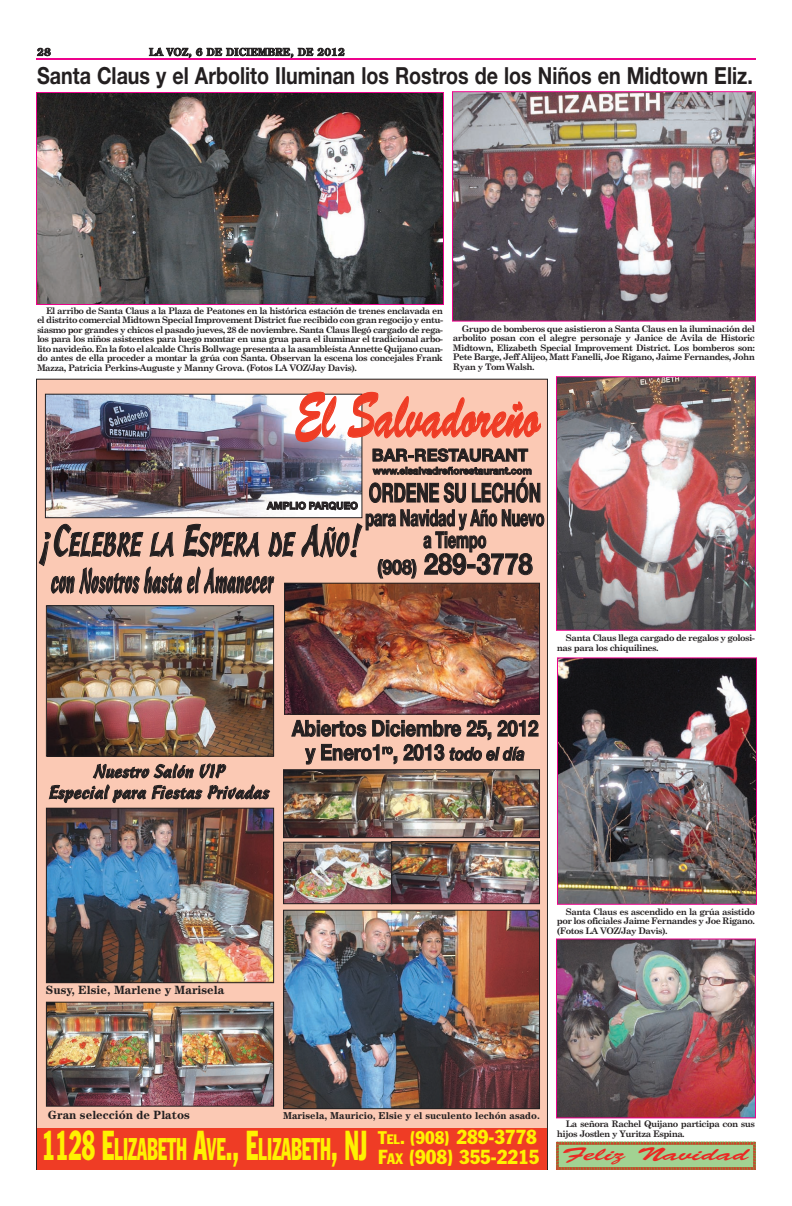
<style>
.page{position:relative;width:792px;height:1206px;background:#fff}
.page>*{position:absolute;margin:0;border:0;box-sizing:border-box;transform-origin:0 0}
.t1{font:63.9px "Brush Script Std+FOZEPD";color:#ef3c25;scale:.62 1}
.t2{font:33.4px "Cascade Script LT Std+WVFWAV";color:#231f20;scale:.52 1}
.t3{font:32.2px "Cascade Script LT Std+WVFWAV";letter-spacing:-.005em;color:#231f20;scale:.7 1}
.t4{font:30.9px "Franklin Gothic Std Condensed+KDNQLH";color:#fff101;scale:.6 1}
.t5{font:29px "Helvetica Neue LT Std Bd+FEJDZK";letter-spacing:.005em;color:#231f20;scale:.87 1}
.t6{font:26.2px "Helvetica Neue LT Std Bd+FEJDZK";color:#231f20;scale:.63 1}
.t7{font:700 23.6px "Helvetica Neue";color:#231f20;scale:.84 1}
.t8{font:22.6px/22px "Helvetica Neue LT Std Bd+FEJDZK";color:#231f20;text-align:center;scale:.63 1}
.t9{font:22px/24px "Helvetica Neue LT Std Bd+FEJDZK";letter-spacing:-.005em;color:#231f20;text-align:center;scale:.84 1}
.t10{font:20px/20px "Franklin Gothic Std Condensed+KDNQLH";color:#fff101}
.t11{font:18.4px "Brush Script Std";color:#ea2924;scale:1.73 1}
.t12{font:18px/21px "Cascade Script LT Std+WVFWAV";color:#231f20;text-align:center}
.t13{font:17px "Helvetica Neue LT Std Bd+FEJDZK";color:#231f20}
.t14{font:12px "Century Std Bold+DXNLOR";color:#231f20}
.t15{font:10px "Century Std Bold+DXNLOR";color:#231f20}
.t16{font:10px "Helvetica Neue LT Std Bd+FEJDZK";color:#231f20}
.t17{font:700 10px "Century Old Style Std";letter-spacing:.03em;color:#231f20}
.t18{font:700 9px/9.5px "Century Schoolbook";letter-spacing:-.055em;color:#231f20;text-align:justify}
.s1{font-size:20.1px}
.s2{font-size:43px}
.s3{font-family:"Helvetica Neue LT Std Bd It+SCCFYK";font-size:18px}
.s4{font-size:41.1px}
.s5{font-size:18px}
.s6{font-size:13.5px}
.s7{font-size:15px}
</style>
<div class="page">
<hr style="left:36px;top:58px;width:720px;height:2px;background:#ed028c">
<div style="left:36px;top:379px;width:512px;height:791px;background:#fbc9b4"></div>
<img style="left:47px;top:396px;width:313px;height:120px">
<div style="left:45px;top:394px;width:317px;height:124px;border:1px solid #231f20"></div>
<img style="left:48px;top:607px;width:224px;height:148px">
<div style="left:46px;top:605px;width:228px;height:152px;border:1px solid #231f20"></div>
<img style="left:48px;top:810px;width:224px;height:171px">
<div style="left:46px;top:808px;width:228px;height:175px;border:1px solid #231f20"></div>
<img style="left:48px;top:1004px;width:224px;height:101px">
<div style="left:46px;top:1002px;width:228px;height:105px;border:1px solid #231f20"></div>
<img style="left:285px;top:771px;width:253px;height:65px">
<div style="left:283px;top:769px;width:257px;height:69px;border:1px solid #231f20"></div>
<div style="left:37px;top:1128px;width:509px;height:42px;background:#ef3c25"></div>
<img style="left:286px;top:585px;width:252px;height:128px">
<div style="left:284px;top:583px;width:256px;height:132px;border:1px solid #231f20"></div>
<img style="left:285px;top:843px;width:253px;height:59px">
<div style="left:283px;top:842px;width:109px;height:62px;border:1px solid #231f20"></div>
<div style="left:391px;top:841px;width:149px;height:63px;border:1px solid #231f20"></div>
<img style="left:285px;top:912px;width:253px;height:195px">
<div style="left:283px;top:910px;width:257px;height:199px;border:1px solid #231f20"></div>
<img style="left:38px;top:94px;width:404px;height:209px">
<div style="left:36px;top:92px;width:408px;height:213px;border:1px solid #ed028c"></div>
<img style="left:454px;top:93px;width:300px;height:227px">
<div style="left:452px;top:91px;width:304px;height:231px;border:1px solid #ed028c"></div>
<img style="left:558px;top:378px;width:196px;height:251px">
<div style="left:556px;top:376px;width:200px;height:255px;border:1px solid #ed028c"></div>
<img style="left:558px;top:940px;width:196px;height:176px">
<div style="left:556px;top:938px;width:200px;height:180px;border:1px solid #ed028c"></div>
<img style="left:559px;top:659px;width:196px;height:244px">
<div style="left:557px;top:657px;width:200px;height:248px;border:1px solid #ed028c"></div>
<svg style="left:556px;top:1142px;width:200px;height:28px;background:#a5b77c"></svg>
<p class="t17" style="left:37px;top:46px;width:15px">28</p>
<p class="t17" style="left:149px;top:46px;width:197px">LA VOZ, 6 DE DICIEMBRE, DE 2012</p>
<p class="t7" style="left:37px;top:61px;width:854px">Santa Claus y el Arbolito Iluminan los Rostros de los Niños en Midtown Eliz.</p>
<p class="t18" style="left:37px;top:306px;width:408px;text-indent:9px">El arribo de Santa Claus a la Plaza de Peatones en la histórica estación de trenes enclavada en el distrito comercial Midtown Special Improvement District fue recibido con gran regocijo y entu&shy;siasmo por grandes y chicos el pasado jueves, 28 de noviembre. Santa Claus llegó cargado de rega&shy;los para los niños asistentes para luego montar en una grua para el iluminar el tradicional arbo&shy;lito navideño. En la foto el alcalde Chris Bollwage presenta a la asambleísta Annette Quijano cuan&shy;do antes de ella proceder a montar la grúa con Santa. Observan la escena los concejales Frank Mazza, Patricia Perkins-Auguste y Manny Grova. (Fotos LA VOZ/Jay Davis).</p>
<p class="t18" style="left:453px;top:324px;width:304px;text-indent:9px">Grupo de bomberos que asistieron a Santa Claus en la iluminación del arbolito posan con el alegre personaje y Janice de Avila de Historic Midtown, Elizabeth Special Improvement District. Los bomberos son:<br>Pete Barge, Jeff Alijeo, Matt Fanelli, Joe Rigano, Jaime Fernandes, John Ryan y Tom Walsh.</p>
<p class="t1" style="left:295px;top:393px;width:397px">El Salvadoreño</p>
<p class="t13" style="left:372px;top:449px;width:158px">BAR-RESTAURANT</p>
<p class="t16" style="left:373px;top:467px;width:160px">www.elsalvadreñorestaurant.com</p>
<p class="t6" style="left:369px;top:483px;width:275px">ORDENE SU LECHÓN</p>
<p class="t8" style="left:365px;top:509px;width:286px">para Navidad y Año Nuevo a Tiempo</p>
<p class="t5" style="left:377px;top:554px;width:180px"><span class="s1">(908)</span> 289-3778</p>
<p class="t16" style="left:267px;top:502px;width:92px">AMPLIO PARQUEO</p>
<p class="t3" style="left:41px;top:532px;width:459px"><span class="s2">¡C</span>ELEBRE LA <span class="s2">E</span>SPERA DE <span class="s2">A</span>ÑO<span class="s2">!</span></p>
<p class="t2" style="left:51px;top:567px;width:429px">con Nosotros hasta el Amanecer</p>
<p class="t18" style="left:557px;top:633px;width:199px;text-indent:9px">Santa Claus llega cargado de regalos y golosi&shy;nas para los chiquilines.</p>
<p class="t12" style="left:49px;top:762px;width:222px">Nuestro Salón VIP<br>Especial para Fiestas Privadas</p>
<p class="t9" style="left:292px;top:718px;width:295px">Abiertos Diciembre 25, 2012 y Enero1<sup>ro</sup>, 2013 <span class="s3">todo el día</span></p>
<p class="t14" style="left:46px;top:986px;width:180px">Susy, Elsie, Marlene y Marisela</p>
<p class="t18" style="left:557px;top:907px;width:200px;text-indent:9px">Santa Claus es ascendido en la grúa asistido por los oficiales Jaime Fernandes y Joe Rigano. (Fotos LA VOZ/Jay Davis).</p>
<p class="t14" style="left:48px;top:1111px;width:143px">Gran selección de Platos</p>
<p class="t15" style="left:283px;top:1112px;width:258px">Marisela, Mauricio, Elsie y el suculento lechón asado.</p>
<p class="t4" style="left:42px;top:1138px;width:544px"><span class="s4">1128 E</span>LIZABETH <span class="s4">A</span>VE<span class="s4">., E</span>LIZABETH<span class="s4">, NJ</span></p>
<p class="t10" style="left:378px;top:1129px;width:163px"><span class="s5">T</span><span class="s6">EL</span><span class="s5">. (908)</span> 289-3778<br>F<span class="s7">AX</span> (908) 355-2215</p>
<p class="t18" style="left:557px;top:1119px;width:199px;text-indent:9px">La señora Rachel Quijano participa con sus hijos Jostlen y Yuritza Espina.</p>
<p class="t11" style="left:562px;top:1147px;width:110px">Feliz Navidad</p>
</div>
